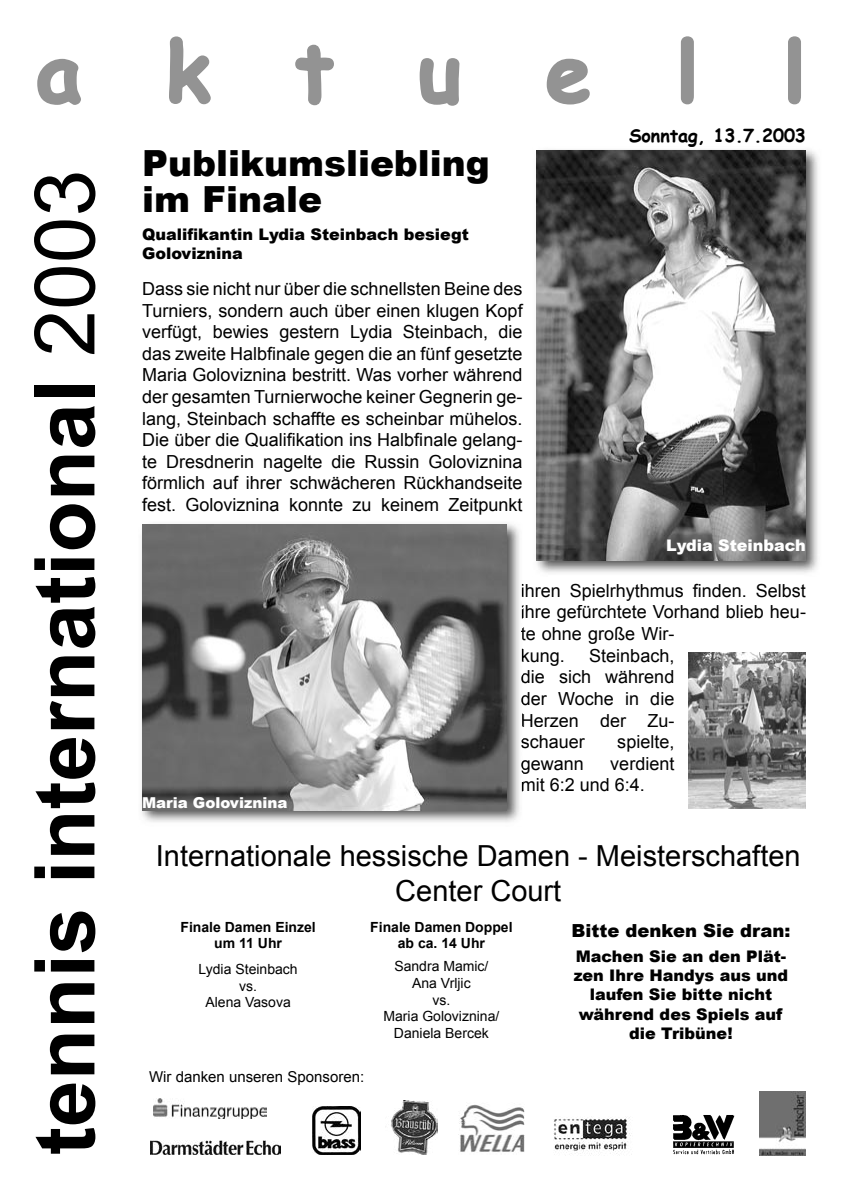
<style>
.page{position:relative;width:842px;height:1191px;background:#fff}
.page>*{position:absolute;margin:0;border:0;box-sizing:border-box;transform-origin:0 0}
.t1{font:700 84px "Arial";color:#000}
.t2{font:700 82px "Comic Sans MS";letter-spacing:1.03em;color:#939393}
.t3{font:900 36px/36px "Arial";color:#000}
.t4{font:29px/34.8px "Arial";color:#000;text-align:center}
.t5{font:18px/21.6px "Arial";color:#000;text-align:justify}
.t6{font:900 18px "Arial";color:#000}
.t7{font:700 18px "Comic Sans MS";color:#000}
.t8{font:900 16px/19.2px "Arial";color:#000;text-align:center}
.t9{font:900 16px "Arial";color:#fff}
.t10{font:15px "Arial";color:#000}
.t11{font:900 15px "Arial";color:#fff}
.t12{font:14px/16.8px "Arial";color:#000;text-align:center}
.t13{font:700 14px/16.8px "Arial";color:#000;text-align:center}
.s1{font-weight:400}
</style>
<div class="page">
<img style="left:312px;top:1106px;width:49px;height:49px">
<img style="left:151px;top:1140px;width:130px;height:14px">
<img style="left:154px;top:1098px;width:113px;height:20px">
<img style="left:760px;top:1091px;width:45px;height:64px">
<img style="left:458px;top:1104px;width:66px;height:48px">
<img style="left:391px;top:1100px;width:46px;height:54px">
<img style="left:553px;top:1117px;width:79px;height:38px">
<img style="left:673px;top:1115px;width:61px;height:39px">
<img style="left:536px;top:149px;width:282px;height:424px">
<img style="left:537px;top:151px;width:269px;height:410px">
<img style="left:141px;top:524px;width:381px;height:298px">
<svg style="left:521px;top:584px;width:2px;height:99px"></svg>
<svg style="left:521px;top:692px;width:1px;height:13px"></svg>
<svg style="left:522px;top:713px;width:1px;height:13px"></svg>
<svg style="left:521px;top:735px;width:1px;height:16px"></svg>
<svg style="left:521px;top:757px;width:2px;height:34px"></svg>
<img style="left:142px;top:524px;width:364px;height:286px">
<img style="left:688px;top:652px;width:118px;height:156px">
<svg style="left:37px;top:58px;width:44px;height:47px"></svg>
<svg style="left:169px;top:36px;width:42px;height:69px"></svg>
<svg style="left:295px;top:44px;width:39px;height:62px"></svg>
<svg style="left:419px;top:58px;width:41px;height:48px"></svg>
<svg style="left:546px;top:58px;width:44px;height:47px"></svg>
<svg style="left:680px;top:36px;width:14px;height:69px"></svg>
<svg style="left:788px;top:36px;width:13px;height:69px"></svg>
<h2 class="t2" style="left:36px;top:11px;width:771px">aktuell</h2>
<h1 class="t1" style="left:10px;top:1155px;width:986px;rotate:-90deg">tennis international <span class="s1">2003</span></h1>
<h3 class="t3" style="left:142px;top:144px;width:349px">Publikumsliebling im Finale</h3>
<p class="t8" style="left:142px;top:224px;width:328px;text-align:left">Qualifikantin Lydia Steinbach besiegt<br>Goloviznina</p>
<p class="t5" style="left:142px;top:278px;width:382px">Dass sie nicht nur über die schnellsten Beine des Turniers, sondern auch über einen klugen Kopf verfügt, bewies gestern Lydia Steinbach, die das zweite Halbfinale gegen die an fünf gesetzte Maria Goloviznina bestritt. Was vorher während der gesamten Turnierwoche keiner Gegnerin ge&shy;lang, Steinbach schaffte es scheinbar mühelos.<br>Die über die Qualifikation ins Halbfinale gelang&shy;te Dresdnerin nagelte die Russin Goloviznina förmlich auf ihrer schwächeren Rückhandseite fest. Goloviznina konnte zu keinem Zeitpunkt</p>
<p class="t7" style="left:629px;top:122px;width:178px">Sonntag, 13.7.2003</p>
<p class="t9" style="left:666px;top:534px;width:141px">Lydia Steinbach</p>
<p class="t5" style="left:521px;top:580px;width:287px;text-align:left">ihren Spielrhythmus finden. Selbst ihre gefürchtete Vorhand blieb heu&shy;te ohne große Wir-<br>kung.</p>
<p class="t5" style="left:521px;top:644px;width:155px;text-indent:69px">Steinbach, die sich während der Woche in die Herzen der Zu&shy;schauer</p>
<p class="t5" style="left:617px;top:731px;width:59px">spielte,</p>
<p class="t11" style="left:142px;top:791px;width:147px">Maria Goloviznina</p>
<p class="t5" style="left:521px;top:752px;width:155px;text-indent:90px">verdient mit 6:2 und 6:4.</p>
<p class="t5" style="left:521px;top:752px;width:65px">gewann</p>
<h3 class="t4" style="left:156px;top:838px;width:646px">Internationale hessische Damen - Meisterschaften<br>Center Court</h3>
<p class="t13" style="left:180px;top:918px;width:137px">Finale Damen Einzel um 11 Uhr</p>
<p class="t12" style="left:199px;top:960px;width:101px">Lydia Steinbach vs.<br>Alena Vasova</p>
<p class="t13" style="left:370px;top:918px;width:144px">Finale Damen Doppel ab ca. 14 Uhr</p>
<p class="t12" style="left:383px;top:957px;width:117px">Sandra Mamic/<br>Ana Vrljic<br>vs.<br>Maria Goloviznina/<br>Daniela Bercek</p>
<p class="t10" style="left:149px;top:1066px;width:217px">Wir danken unseren Sponsoren:</p>
<p class="t6" style="left:572px;top:917px;width:220px">Bitte denken Sie dran:</p>
<p class="t8" style="left:574px;top:946px;width:216px">Machen Sie an den Plät&shy;zen Ihre Handys aus und laufen Sie bitte nicht während des Spiels auf die Tribüne!</p>
</div>
